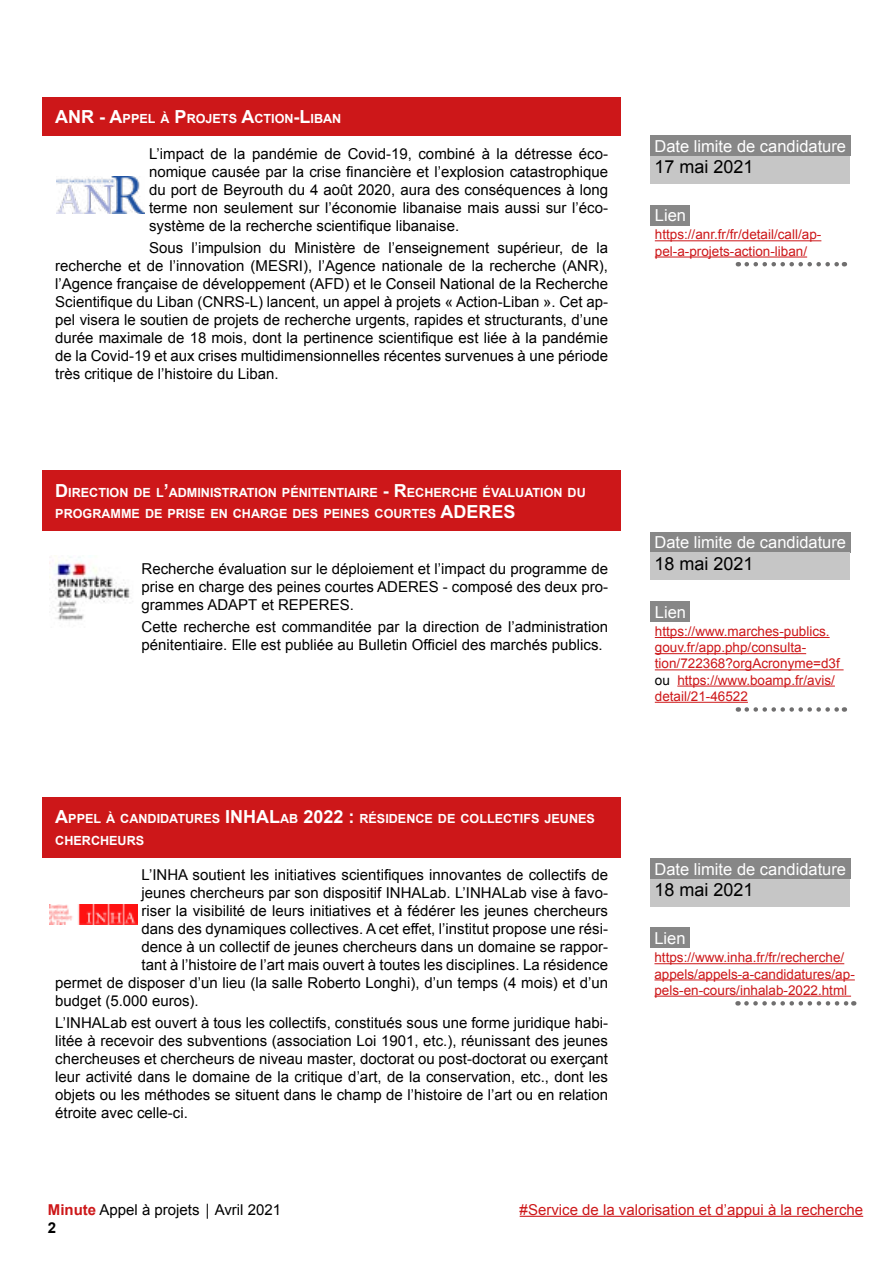
<style>
.page{position:relative;width:893px;height:1263px;background:#fff}
.page>*{position:absolute;margin:0;border:0;box-sizing:border-box;transform-origin:0 0}
.t1{font:18px "Arial";color:#000}
.t2{font:16.5px "Arial";color:#fff}
.t3{font:15px/18px "Arial";color:#000;text-align:justify}
.t4{font:15px "Arial";color:#cd1719}
.t5{font:13.5px/16.2px "Arial";color:#cd1719}
.t6{font:700 12.6px/21.6px "Arial";color:#fff}
.s1{font-size:18px}
.s2{color:#000}
.s3{font-weight:700;color:#cd1719}
.s4{font-family:"Futura PT"}
.s5{font-weight:700}
</style>
<div class="page">
<hr style="left:520px;top:1216px;width:343px;height:1px;background:#cd1719">
<div style="left:43px;top:97px;width:578px;height:38px;background:#cd1719"></div>
<div style="left:650px;top:135px;width:200px;height:21px;background:#878787"></div>
<div style="left:650px;top:156px;width:200px;height:28px;background:#c6c6c6"></div>
<div style="left:651px;top:205px;width:39px;height:20px;background:#878787"></div>
<hr style="left:655px;top:240px;width:166px;height:1px;background:#cd1719">
<svg style="left:747px;top:262px;width:98px;height:4px"></svg>
<hr style="left:655px;top:256px;width:152px;height:1px;background:#cd1719">
<img style="left:56px;top:177px;width:89px;height:36px">
<div style="left:43px;top:471px;width:578px;height:60px;background:#cd1719"></div>
<div style="left:650px;top:532px;width:200px;height:20px;background:#878787"></div>
<div style="left:650px;top:552px;width:200px;height:28px;background:#c6c6c6"></div>
<div style="left:651px;top:601px;width:39px;height:21px;background:#878787"></div>
<hr style="left:655px;top:637px;width:175px;height:1px;background:#cd1719">
<hr style="left:655px;top:653px;width:151px;height:1px;background:#cd1719">
<hr style="left:655px;top:669px;width:189px;height:1px;background:#cd1719">
<hr style="left:677px;top:685px;width:158px;height:1px;background:#cd1719">
<svg style="left:747px;top:707px;width:98px;height:5px"></svg>
<hr style="left:655px;top:702px;width:93px;height:1px;background:#cd1719">
<img style="left:49px;top:557px;width:84px;height:64px">
<div style="left:43px;top:797px;width:578px;height:60px;background:#cd1719"></div>
<div style="left:650px;top:858px;width:200px;height:21px;background:#878787"></div>
<div style="left:650px;top:879px;width:200px;height:27px;background:#c6c6c6"></div>
<div style="left:650px;top:928px;width:40px;height:20px;background:#878787"></div>
<hr style="left:654px;top:963px;width:190px;height:1px;background:#cd1719">
<hr style="left:654px;top:979px;width:201px;height:1px;background:#cd1719">
<svg style="left:746px;top:1001px;width:108px;height:4px"></svg>
<hr style="left:654px;top:996px;width:197px;height:1px;background:#cd1719">
<img style="left:49px;top:904px;width:88px;height:21px">
<p class="t6" style="left:55px;top:108px;width:288px"><span class="s1">ANR - A</span>PPEL À <span class="s1">P</span> ROJETS <span class="s1">A</span>CTION<span class="s1">-L</span>IBAN</p>
<p class="t3" style="left:149px;top:145px;width:461px">L’impact de la pandémie de Covid-19, combiné à la détresse éco&shy;nomique causée par la crise financière et l’explosion catastrophique du port de Beyrouth du 4 août 2020, aura des conséquences à long terme non seulement sur l’économie libanaise mais aussi sur l’éco&shy;système de la recherche scientifique libanaise.</p>
<p class="t3" style="left:55px;top:239px;width:554px;text-indent:94px">Sous l’impulsion du Ministère de l’enseignement supérieur, de la recherche et de l’innovation (MESRI), l’Agence nationale de la recherche (ANR), l’Agence française de développement (AFD) et le Conseil National de la Recherche Scientifique du Liban (CNRS-L) lancent, un appel à projets « Action-Liban ». Cet ap&shy;pel visera le soutien de projets de recherche urgents, rapides et structurants, d’une durée maximale de 18 mois, dont la pertinence scientifique est liée à la pandémie de la Covid-19 et aux crises multidimensionnelles récentes survenues à une période très critique de l’histoire du Liban.</p>
<p class="t6" style="left:55px;top:482px;width:532px"><span class="s1">D</span> IRECTION DE L<span class="s1">’</span>ADMI NISTRATION PÉNITENTIAI RE <span class="s1">- R</span>ECHERCHE ÉVALUATION DU<br>PROGRAMME</p>
<p class="t6" style="left:145px;top:503px;width:370px">DE PRISE EN CHARGE DES PEINES COURTES <span class="s1">ADERES</span></p>
<p class="t3" style="left:142px;top:560px;width:468px">Recherche évaluation sur le déploiement et l’impact du programme de prise en charge des peines courtes ADERES - composé des deux pro&shy;grammes ADAPT et REPERES.</p>
<p class="t3" style="left:142px;top:618px;width:468px">Cette recherche est commanditée par la direction de l’administration pénitentiaire. Elle est publiée au Bulletin Officiel des marchés publics.</p>
<p class="t6" style="left:55px;top:808px;width:541px"><span class="s1">A</span>PPEL À CANDIDATURES <span class="s1">INHAL</span>AB <span class="s1">2022 :</span> RÉSIDENCE DE COLLECTIFS JEUNES<br>CHERCHEURS</p>
<p class="t3" style="left:142px;top:866px;width:468px">L’INHA soutient les initiatives scientifiques innovantes de collectifs de</p>
<p class="t3" style="left:142px;top:884px;width:468px">jeunes chercheurs par son dispositif INHALab. L’INHALab vise à favo-</p>
<p class="t3" style="left:142px;top:902px;width:468px">riser la visibilité de leurs initiatives et à fédérer les jeunes chercheurs</p>
<p class="t3" style="left:142px;top:920px;width:468px">dans des dynamiques collectives. A cet effet, l’institut propose une rési-</p>
<p class="t3" style="left:142px;top:938px;width:468px">dence à un collectif de jeunes chercheurs dans un domaine se rappor-</p>
<p class="t3" style="left:142px;top:956px;width:468px">tant à l’histoire de l’art mais ouvert à toutes les disciplines. La résidence</p>
<p class="t3" style="left:55px;top:974px;width:554px">permet de disposer d’un lieu (la salle Roberto Longhi), d’un temps (4 mois) et d’un</p>
<p class="t3" style="left:55px;top:992px;width:145px">budget (5.000 euros).</p>
<p class="t3" style="left:55px;top:1014px;width:554px">L’INHALab est ouvert à tous les collectifs, constitués sous une forme juridique habi&shy;litée à recevoir des subventions (association Loi 1901, etc.), réunissant des jeunes chercheuses et chercheurs de niveau master, doctorat ou post-doctorat ou exerçant leur activité dans le domaine de la critique d’art, de la conservation, etc., dont les objets ou les méthodes se situent dans le champ de l’histoire de l’art ou en relation étroite avec celle-ci.</p>
<p class="t2" style="left:654px;top:135px;width:193px">Date limite de candidature</p>
<p class="t1" style="left:654px;top:155px;width:101px">17 mai 2021</p>
<p class="t2" style="left:655px;top:204px;width:33px">Lien</p>
<p class="t5" style="left:655px;top:227px;width:168px">https://anr.fr/fr/detail/call/ap&shy;pel-a-projets-action-liban/</p>
<p class="t2" style="left:654px;top:532px;width:193px">Date limite de candidature</p>
<p class="t1" style="left:654px;top:552px;width:101px">18 mai 2021</p>
<p class="t2" style="left:655px;top:601px;width:33px">Lien</p>
<p class="t5" style="left:655px;top:623px;width:186px">https://www.marches-publics. gouv.fr/app.php/consulta&shy;tion/722368?orgAcronyme=d3f <span class="s2">ou</span> https://www.boamp.fr/avis/ detail/21-46522</p>
<p class="t2" style="left:654px;top:858px;width:193px">Date limite de candidature</p>
<p class="t1" style="left:654px;top:878px;width:101px">18 mai 2021</p>
<p class="t2" style="left:654px;top:927px;width:33px">Lien</p>
<p class="t5" style="left:654px;top:949px;width:202px">https://www.inha.fr/fr/recherche/ appels/appels-a-candidatures/ap&shy;pels-en-cours/inhalab-2022.html</p>
<p class="t3" style="left:48px;top:1201px;width:235px"><span class="s3">Minute</span> Appel à projets <span class="s4">|</span> Avril 2021<br><span class="s5">2</span></p>
<p class="t4" style="left:520px;top:1199px;width:345px">#Service de la valorisation et d’appui à la recherche</p>
</div>
